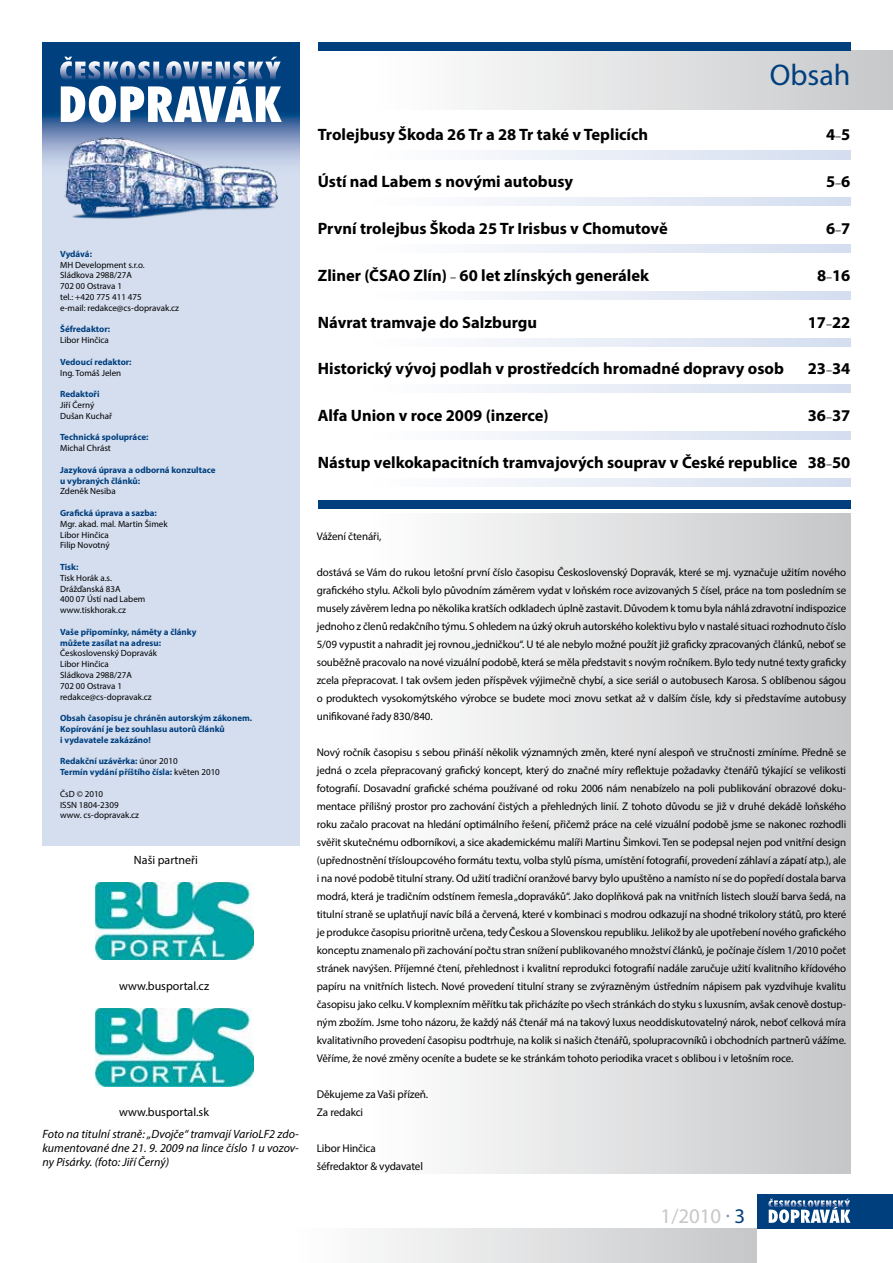
<style>
.page{position:relative;width:893px;height:1263px;background:#fff}
.page>*{position:absolute;margin:0;border:0;box-sizing:border-box;transform-origin:0 0}
.t1{font:30px "Myriad Pro";color:#003f7e}
.t2{font:20.85px "Myriad Pro";color:#c6c7c8}
.t3{font:700 16.5px "Myriad Pro";color:#000}
.t4{font:italic 12px/14.4px "Myriad Pro";color:#000;text-align:justify}
.t5{font:12px "Myriad Pro";color:#000}
.t6{font:11.25px/18px "Myriad Pro";letter-spacing:-.01em;color:#000}
.t7{font:11.1px/18px "Myriad Pro";letter-spacing:-.01em;color:#000;text-align:justify}
.t8{font:9px/10.8px "Myriad Pro";color:#000}
.t9{font:700 9px/10.8px "Myriad Pro";color:#003f7e}
.s1{font-weight:400;color:#000}
.s2{font-weight:400;font-style:italic;font-size:12px}
.s3{color:#7d8eb7}
.s4{color:#003f7e}
</style>
<div class="page">
<div style="left:757px;top:1195px;width:136px;height:34px;background:#003f7e"></div>
<svg style="left:768px;top:1199px;width:82px;height:24px"></svg>
<div style="left:286px;top:1229px;width:471px;height:34px;background:linear-gradient(to right,#fff,#c6c7c9)"></div>
<div style="left:43px;top:43px;width:257px;height:802px;background:#d4deef"></div>
<div style="left:318px;top:51px;width:575px;height:58px;background:linear-gradient(to right,#fff,#c7c9ca)"></div>
<div style="left:318px;top:513px;width:532px;height:661px;background:linear-gradient(to right,#fff,#c6c8c9)"></div>
<svg style="left:485px;top:151px;width:365px;height:8px"></svg>
<svg style="left:485px;top:198px;width:365px;height:8px"></svg>
<svg style="left:485px;top:244px;width:365px;height:9px"></svg>
<svg style="left:485px;top:291px;width:365px;height:8px"></svg>
<svg style="left:485px;top:338px;width:365px;height:8px"></svg>
<svg style="left:485px;top:385px;width:365px;height:8px"></svg>
<svg style="left:485px;top:432px;width:365px;height:8px"></svg>
<svg style="left:485px;top:478px;width:365px;height:8px"></svg>
<svg style="left:60px;top:57px;width:222px;height:66px;background:#7898ba"></svg>
<div style="left:318px;top:43px;width:532px;height:8px;background:#003f7e"></div>
<div style="left:318px;top:501px;width:532px;height:8px;background:#003f7e"></div>
<img style="left:55px;top:128px;width:235px;height:91px">
<img style="left:96px;top:882px;width:158px;height:77px">
<img style="left:96px;top:1009px;width:158px;height:77px">
<p class="t9" style="left:60px;top:248px;width:33px">Vydává:</p>
<p class="t8" style="left:60px;top:259px;width:121px">MH Development s.r.o.<br>Sládkova 2988/27A<br>702 00 Ostrava 1<br>tel.: +420 775 411 475<br>e-mail: redakce@cs-dopravak.cz</p>
<p class="t9" style="left:60px;top:324px;width:52px">Šéfredaktor:</p>
<p class="t8" style="left:60px;top:335px;width:50px">Libor Hinčica</p>
<p class="t9" style="left:60px;top:356px;width:73px">Vedoucí redaktor:</p>
<p class="t8" style="left:60px;top:367px;width:63px">Ing. Tomáš Jelen</p>
<p class="t9" style="left:60px;top:388px;width:41px">Redaktoři</p>
<p class="t8" style="left:60px;top:399px;width:53px">Jiří Černý<br>Dušan Kuchař</p>
<p class="t9" style="left:60px;top:432px;width:90px">Technická spolupráce:</p>
<p class="t8" style="left:60px;top:443px;width:52px">Michal Chrást</p>
<p class="t9" style="left:60px;top:464px;width:157px">Jazyková úprava a odborná konzultace u vybraných článků:</p>
<p class="t8" style="left:60px;top:486px;width:57px">Zdeněk Nesiba</p>
<p class="t9" style="left:60px;top:507px;width:98px">Grafická úprava a sazba:</p>
<p class="t8" style="left:60px;top:518px;width:109px">Mgr. akad. mal. Martin Šimek<br>Libor Hinčica<br>Filip Novotný</p>
<p class="t9" style="left:60px;top:561px;width:20px">Tisk:</p>
<p class="t8" style="left:60px;top:572px;width:87px">Tisk Horák a.s.<br>Drážďanská 83A<br>400 07 Ústí nad Labem www.tiskhorak.cz</p>
<p class="t9" style="left:60px;top:626px;width:138px">Vaše připomínky, náměty a články můžete zasílat na adresu:</p>
<p class="t8" style="left:60px;top:648px;width:98px">Československý Dopravák<br>Libor Hinčica<br>Sládkova 2988/27A<br>702 00 Ostrava 1 redakce@cs-dopravak.cz</p>
<p class="t9" style="left:60px;top:712px;width:194px">Obsah časopisu je chráněn autorským zákonem.<br>Kopírování je bez souhlasu autorů článků<br>i vydavatele zakázáno!</p>
<p class="t9" style="left:60px;top:756px;width:161px">Redakční uzávěrka: <span class="s1">únor 2010<br></span>Termín vydání příštího čísla: <span class="s1">květen 2010</span></p>
<p class="t8" style="left:60px;top:788px;width:81px">ČsD © 2010<br>ISSN 1804-2309 www. cs-dopravak.cz</p>
<p class="t5" style="left:134px;top:853px;width:66px">Naši partneři</p>
<p class="t5" style="left:119px;top:979px;width:92px">www.busportal.cz</p>
<p class="t5" style="left:119px;top:1105px;width:91px">www.busportal.sk</p>
<p class="t4" style="left:43px;top:1126px;width:258px">Foto na titulní straně: „Dvojče“ tramvají VarioLF2 zdo&shy;kumentované dne 21. 9. 2009 na lince číslo 1 u vozov&shy;ny Pisárky. (foto: Jiří Černý)</p>
<h1 class="t1" style="left:770px;top:56px;width:82px">Obsah</h1>
<h3 class="t3" style="left:318px;top:124px;width:332px">Trolejbusy Škoda 26 Tr a 28 Tr také v Teplicích</h3>
<h3 class="t3" style="left:826px;top:124px;width:26px">4<span class="s2">–</span>5</h3>
<h3 class="t3" style="left:318px;top:171px;width:257px">Ústí nad Labem s novými autobusy</h3>
<h3 class="t3" style="left:826px;top:171px;width:26px">5<span class="s2">–</span>6</h3>
<h3 class="t3" style="left:318px;top:218px;width:351px">První trolejbus Škoda 25 Tr Irisbus v Chomutově</h3>
<h3 class="t3" style="left:826px;top:218px;width:26px">6<span class="s2">–</span>7</h3>
<h3 class="t3" style="left:318px;top:264px;width:333px">Zliner (ČSAO Zlín) <span class="s2">–</span> 60 let zlínských generálek</h3>
<h3 class="t3" style="left:817px;top:264px;width:35px">8<span class="s2">–</span>16</h3>
<h3 class="t3" style="left:318px;top:311px;width:221px">Návrat tramvaje do Salzburgu</h3>
<h3 class="t3" style="left:808px;top:311px;width:44px">17<span class="s2">–</span>22</h3>
<h3 class="t3" style="left:318px;top:358px;width:468px">Historický vývoj podlah v prostředcích hromadné dopravy osob</h3>
<h3 class="t3" style="left:808px;top:358px;width:44px">23<span class="s2">–</span>34</h3>
<h3 class="t3" style="left:318px;top:405px;width:232px">Alfa Union v roce 2009 (inzerce)</h3>
<h3 class="t3" style="left:808px;top:405px;width:44px">36<span class="s2">–</span>37</h3>
<h3 class="t3" style="left:318px;top:452px;width:534px">Nástup velkokapacitních tramvajových souprav v České republice 38<span class="s2">–</span>50</h3>
<p class="t7" style="left:317px;top:527px;width:66px">Vážení čtenáři,</p>
<p class="t7" style="left:317px;top:563px;width:531px">dostává se Vám do rukou letošní první číslo časopisu Československý Dopravák, které se mj. vyznačuje užitím nového grafického stylu. Ačkoli bylo původním záměrem vydat v loňském roce avizovaných 5 čísel, práce na tom posledním se musely závěrem ledna po několika kratších odkladech úplně zastavit. Důvodem k tomu byla náhlá zdravotní indispozice jednoho z členů redakčního týmu. S ohledem na úzký okruh autorského kolektivu bylo v nastalé situaci rozhodnuto číslo 5/09 vypustit a nahradit jej rovnou „jedničkou“. U té ale nebylo možné použít již graficky zpracovaných článků, neboť se souběžně pracovalo na nové vizuální podobě, která se měla představit s novým ročníkem. Bylo tedy nutné texty graficky zcela přepracovat. I tak ovšem jeden příspěvek výjimečně chybí, a sice seriál o autobusech Karosa. S oblíbenou ságou o produktech vysokomýtského výrobce se budete moci znovu setkat až v dalším čísle, kdy si představíme autobusy unifikované řady 830/840.</p>
<p class="t7" style="left:317px;top:743px;width:531px">Nový ročník časopisu s sebou přináší několik významných změn, které nyní alespoň ve stručnosti zmíníme. Předně se jedná o zcela přepracovaný grafický koncept, který do značné míry reflektuje požadavky čtenářů týkající se velikosti fotografií. Dosavadní grafické schéma používané od roku 2006 nám nenabízelo na poli publikování obrazové doku&shy;mentace přílišný prostor pro zachování čistých a přehledných linií. Z tohoto důvodu se již v druhé dekádě loňského roku začalo pracovat na hledání optimálního řešení, přičemž práce na celé vizuální podobě jsme se nakonec rozhodli svěřit skutečnému odborníkovi, a sice akademickému malíři Martinu Šimkovi. Ten se podepsal nejen pod vnitřní design (upřednostnění třísloupcového formátu textu, volba stylů písma, umístění fotografií, provedení záhlaví a zápatí atp.), ale i na nové podobě titulní strany. Od užití tradiční oranžové barvy bylo upuštěno a namísto ní se do popředí dostala barva modrá, která je tradičním odstínem řemesla „dopraváků“. Jako doplňková pak na vnitřních listech slouží barva šedá, na titulní straně se uplatňují navíc bílá a červená, které v kombinaci s modrou odkazují na shodné trikolory států, pro které je produkce časopisu prioritně určena, tedy Českou a Slovenskou republiku. Jelikož by ale upotřebení nového grafického konceptu znamenalo při zachování počtu stran snížení publikovaného množství článků, je počínaje číslem 1/2010 počet stránek navýšen. Příjemné čtení, přehlednost i kvalitní reprodukci fotografií nadále zaručuje užití kvalitního křídového papíru na vnitřních listech. Nové provedení titulní strany se zvýrazněným ústředním nápisem pak vyzdvihuje kvalitu časopisu jako celku. V komplexním měřítku tak přicházíte po všech stránkách do styku s luxusním, avšak cenově dostup&shy;ným zbožím. Jsme toho názoru, že každý náš čtenář má na takový luxus neoddiskutovatelný nárok, neboť celková míra kvalitativního provedení časopisu podtrhuje, na kolik si našich čtenářů, spolupracovníků i obchodních partnerů vážíme.<br>Věříme, že nové změny oceníte a budete se ke stránkám tohoto periodika vracet s oblibou i v letošním roce.</p>
<p class="t6" style="left:317px;top:1085px;width:113px">Děkujeme za Vaši přízeň.<br>Za redakci</p>
<p class="t6" style="left:317px;top:1139px;width:108px">Libor Hinčica šéfredaktor &amp; vydavatel</p>
<h2 class="t2" style="left:661px;top:1203px;width:86px">1/2010 <span class="s3">·</span> <span class="s4">3</span></h2>
</div>
